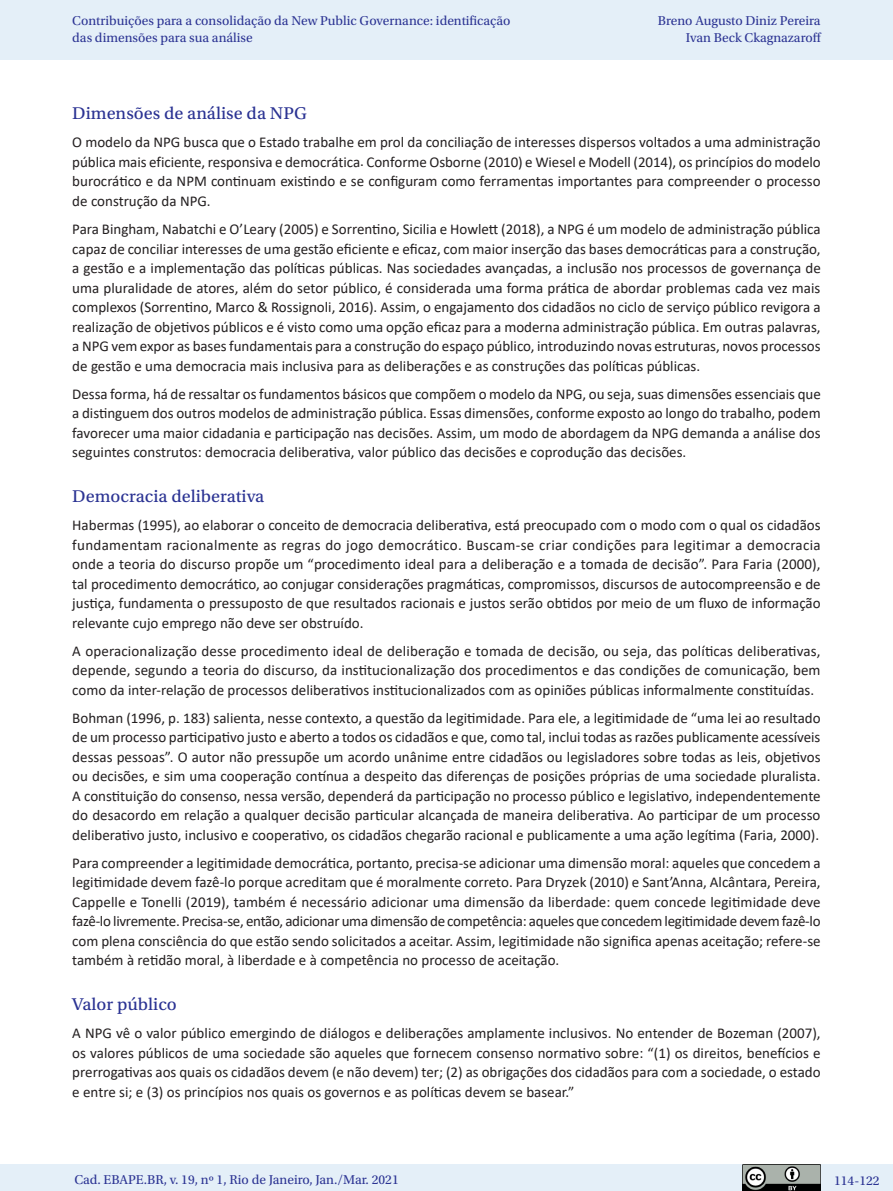
<style>
.page{position:relative;width:893px;height:1191px;background:#fff}
.page>*{position:absolute;margin:0;border:0;box-sizing:border-box;transform-origin:0 0}
._07_2_sub2{font:18px "Utopia Std Capt";color:#2b3393}
._06_0_texto{font:15px/19.5px "Calibri";color:#231f20;text-align:justify}
.t1{font:13.5px/16.5px "Utopia Std";color:#2b3393}
</style>
<div class="page">
<div style="left:0;top:0;width:893px;height:60px;background:#e4eff8"></div>
<div style="left:0;top:1164px;width:893px;height:27px;background:#e4eff8"></div>
<img style="left:743px;top:1164px;width:78px;height:27px">
<p class="t1" style="left:72px;top:13px;width:440px">Contribuições para a consolidação da New Public Governance: identificação das dimensões para sua análise</p>
<p class="t1" style="left:658px;top:13px;width:165px;text-align:right">Breno Augusto Diniz Pereira<br>Ivan Beck Ckagnazaroff</p>
<p class="_07_2_sub2" style="left:72px;top:104px;width:236px">Dimensões de análise da NPG</p>
<p class="_06_0_texto" style="left:72px;top:132px;width:750px">O modelo da NPG busca que o Estado trabalhe em prol da conciliação de interesses dispersos voltados a uma administração pública mais eficiente, responsiva e democrática. Conforme Osborne (2010) e Wiesel e Modell (2014), os princípios do modelo burocrático e da NPM continuam existindo e se configuram como ferramentas importantes para compreender o processo de construção da NPG.</p>
<p class="_06_0_texto" style="left:72px;top:219px;width:750px">Para Bingham, Nabatchi e O’Leary (2005) e Sorrentino, Sicilia e Howlett (2018), a NPG é um modelo de administração pública capaz de conciliar interesses de uma gestão eficiente e eficaz, com maior inserção das bases democráticas para a construção, a gestão e a implementação das políticas públicas. Nas sociedades avançadas, a inclusão nos processos de governança de uma pluralidade de atores, além do setor público, é considerada uma forma prática de abordar problemas cada vez mais complexos (Sorrentino, Marco &amp; Rossignoli, 2016). Assim, o engajamento dos cidadãos no ciclo de serviço público revigora a realização de objetivos públicos e é visto como uma opção eficaz para a moderna administração pública. Em outras palavras, a NPG vem expor as bases fundamentais para a construção do espaço público, introduzindo novas estruturas, novos processos de gestão e uma democracia mais inclusiva para as deliberações e as construções das políticas públicas.</p>
<p class="_06_0_texto" style="left:72px;top:383px;width:750px">Dessa forma, há de ressaltar os fundamentos básicos que compõem o modelo da NPG, ou seja, suas dimensões essenciais que a distinguem dos outros modelos de administração pública. Essas dimensões, conforme exposto ao longo do trabalho, podem favorecer uma maior cidadania e participação nas decisões. Assim, um modo de abordagem da NPG demanda a análise dos seguintes construtos: democracia deliberativa, valor público das decisões e coprodução das decisões.</p>
<p class="_07_2_sub2" style="left:72px;top:486px;width:194px">Democracia deliberativa</p>
<p class="_06_0_texto" style="left:72px;top:515px;width:750px">Habermas (1995), ao elaborar o conceito de democracia deliberativa, está preocupado com o modo com o qual os cidadãos fundamentam racionalmente as regras do jogo democrático. Buscam-se criar condições para legitimar a democracia onde a teoria do discurso propõe um “procedimento ideal para a deliberação e a tomada de decisão”. Para Faria (2000), tal procedimento democrático, ao conjugar considerações pragmáticas, compromissos, discursos de autocompreensão e de justiça, fundamenta o pressuposto de que resultados racionais e justos serão obtidos por meio de um fluxo de informação relevante cujo emprego não deve ser obstruído.</p>
<p class="_06_0_texto" style="left:72px;top:640px;width:750px">A operacionalização desse procedimento ideal de deliberação e tomada de decisão, ou seja, das políticas deliberativas, depende, segundo a teoria do discurso, da institucionalização dos procedimentos e das condições de comunicação, bem como da inter-relação de processos deliberativos institucionalizados com as opiniões públicas informalmente constituídas.</p>
<p class="_06_0_texto" style="left:72px;top:707px;width:750px">Bohman (1996, p. 183) salienta, nesse contexto, a questão da legitimidade. Para ele, a legitimidade de “uma lei ao resultado de um processo participativo justo e aberto a todos os cidadãos e que, como tal, inclui todas as razões publicamente acessíveis dessas pessoas”. O autor não pressupõe um acordo unânime entre cidadãos ou legisladores sobre todas as leis, objetivos ou decisões, e sim uma cooperação contínua a despeito das diferenças de posições próprias de uma sociedade pluralista.<br>A constituição do consenso, nessa versão, dependerá da participação no processo público e legislativo, independentemente do desacordo em relação a qualquer decisão particular alcançada de maneira deliberativa. Ao participar de um processo deliberativo justo, inclusivo e cooperativo, os cidadãos chegarão racional e publicamente a uma ação legítima (Faria, 2000).</p>
<p class="_06_0_texto" style="left:72px;top:852px;width:750px">Para compreender a legitimidade democrática, portanto, precisa-se adicionar uma dimensão moral: aqueles que concedem a legitimidade devem fazê-lo porque acreditam que é moralmente correto. Para Dryzek (2010) e Sant’Anna, Alcântara, Pereira, Cappelle e Tonelli (2019), também é necessário adicionar uma dimensão da liberdade: quem concede legitimidade deve fazê-lo livremente. Precisa-se, então, adicionar uma dimensão de competência: aqueles que concedem legitimidade devem fazê-lo com plena consciência do que estão sendo solicitados a aceitar. Assim, legitimidade não significa apenas aceitação; refere-se também à retidão moral, à liberdade e à competência no processo de aceitação.</p>
<p class="_07_2_sub2" style="left:72px;top:994px;width:106px">Valor público</p>
<p class="_06_0_texto" style="left:72px;top:1023px;width:750px">A NPG vê o valor público emergindo de diálogos e deliberações amplamente inclusivos. No entender de Bozeman (2007), os valores públicos de uma sociedade são aqueles que fornecem consenso normativo sobre: “(1) os direitos, benefícios e prerrogativas aos quais os cidadãos devem (e não devem) ter; (2) as obrigações dos cidadãos para com a sociedade, o estado e entre si; e (3) os princípios nos quais os governos e as políticas devem se basear.”</p>
<p class="t1" style="left:74px;top:1171px;width:326px">Cad. EBAPE.BR, v. 19, nº 1, Rio de Janeiro, Jan./Mar. 2021</p>
<p class="t1" style="left:834px;top:1172px;width:47px">114-122</p>
</div>
